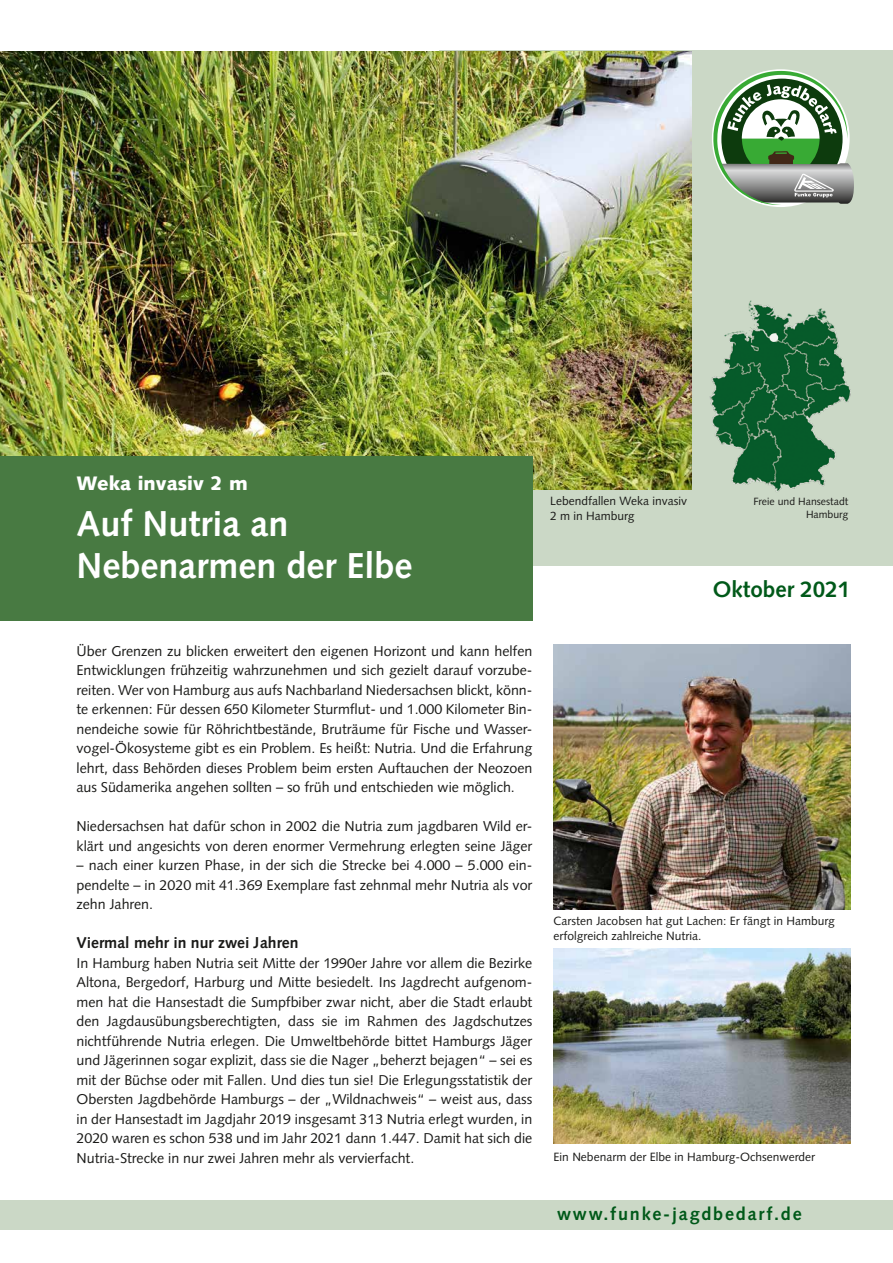
<style>
.page{position:relative;width:893px;height:1263px;background:#fff}
.page>*{position:absolute;margin:0;border:0;box-sizing:border-box;transform-origin:0 0}
.t1{font:700 36px/42px "Syntax LTCE";color:#fff}
.t2{font:700 22.5px "Syntax LTCE";color:#005919}
.t3{font:900 19.5px "Syntax LTCE";color:#fff}
.t4{font:700 18px "Syntax LTCE";letter-spacing:.1em;color:#005919}
.t5{font:700 15.75px "Syntax LTCE";color:#1a1a18}
.t6{font:14.25px/19.5px "Syntax LTCE";color:#1a1a18;text-align:justify}
.t7{font:12px/15px "Syntax LTCE";color:#1a1a18}
.t8{font:10.5px/12.6px "Syntax LTCE";color:#1a1a18;text-align:right}
</style>
<div class="page">
<div style="left:439px;top:50px;width:454px;height:515px;background:#cbd8c6"></div>
<img style="left:709px;top:300px;width:141px;height:192px">
<div style="left:0;top:1200px;width:893px;height:30px;background:#cbd8c6"></div>
<img style="left:0;top:51px;width:691px;height:438px">
<div style="left:0;top:457px;width:532px;height:164px;background:#487a42"></div>
<img style="left:554px;top:644px;width:296px;height:265px">
<svg style="left:713px;top:71px;width:141px;height:134px"></svg>
<div style="left:770px;top:333px;width:8px;height:9px;background:#f2f5f0;border-radius:50%"></div>
<img style="left:554px;top:948px;width:296px;height:195px">
<h3 class="t3" style="left:77px;top:471px;width:173px">Weka invasiv 2 m</h3>
<h1 class="t1" style="left:77px;top:503px;width:338px">Auf Nutria an<br>Nebenarmen der Elbe</h1>
<p class="t7" style="left:550px;top:494px;width:138px">Lebendfallen Weka invasiv<br>2 m in Hamburg</p>
<p class="t8" style="left:753px;top:495px;width:96px">Freie und Hansestadt<br>Hamburg</p>
<h2 class="t2" style="left:713px;top:576px;width:139px">Oktober 2021</h2>
<p class="t6" style="left:77px;top:641px;width:457px">Über Grenzen zu blicken erweitert den eigenen Horizont und kann helfen Entwicklungen frühzeitig wahrzunehmen und sich gezielt darauf vorzube&shy;reiten. Wer von Hamburg aus aufs Nachbarland Niedersachsen blickt, könn&shy;te erkennen: Für dessen 650 Kilometer Sturmflut- und 1.000 Kilometer Bin&shy;nendeiche sowie für Röhrichtbestände, Bruträume für Fische und Wasser&shy;vogel-Ökosysteme gibt es ein Problem. Es heißt: Nutria. Und die Erfahrung lehrt, dass Behörden dieses Problem beim ersten Auftauchen der Neozoen aus Südamerika angehen sollten – so früh und entschieden wie möglich.</p>
<p class="t6" style="left:77px;top:816px;width:457px">Niedersachsen hat dafür schon in 2002 die Nutria zum jagdbaren Wild er&shy;klärt und angesichts von deren enormer Vermehrung erlegten seine Jäger</p>
<p class="t6" style="left:77px;top:855px;width:457px">– nach einer kurzen Phase, in der sich die Strecke bei 4.000 – 5.000 ein&shy;pendelte – in 2020 mit 41.369 Exemplare fast zehnmal mehr Nutria als vor zehn Jahren.</p>
<p class="t5" style="left:77px;top:934px;width:224px">Viermal mehr in nur zwei Jahren</p>
<p class="t6" style="left:77px;top:953px;width:457px">In Hamburg haben Nutria seit Mitte der 1990er Jahre vor allem die Bezirke Altona, Bergedorf, Harburg und Mitte besiedelt. Ins Jagdrecht aufgenom&shy;men hat die Hansestadt die Sumpfbiber zwar nicht, aber die Stadt erlaubt den Jagdausübungsberechtigten, dass sie im Rahmen des Jagdschutzes nichtführende Nutria erlegen. Die Umweltbehörde bittet Hamburgs Jäger und Jägerinnen sogar explizit, dass sie die Nager „beherzt bejagen“ – sei es mit der Büchse oder mit Fallen. Und dies tun sie! Die Erlegungsstatistik der Obersten Jagdbehörde Hamburgs – der „Wildnachweis“ – weist aus, dass in der Hansestadt im Jagdjahr 2019 insgesamt 313 Nutria erlegt wurden, in 2020 waren es schon 538 und im Jahr 2021 dann 1.447. Damit hat sich die Nutria-Strecke in nur zwei Jahren mehr als vervierfacht.</p>
<p class="t7" style="left:554px;top:913px;width:283px">Carsten Jacobsen hat gut Lachen: Er fängt in Hamburg erfolgreich zahlreiche Nutria.</p>
<p class="t7" style="left:554px;top:1150px;width:263px">Ein Nebenarm der Elbe in Hamburg-Ochsenwerder</p>
<p class="t4" style="left:557px;top:1203px;width:246px">www.funke-jagdbedarf.de</p>
</div>
